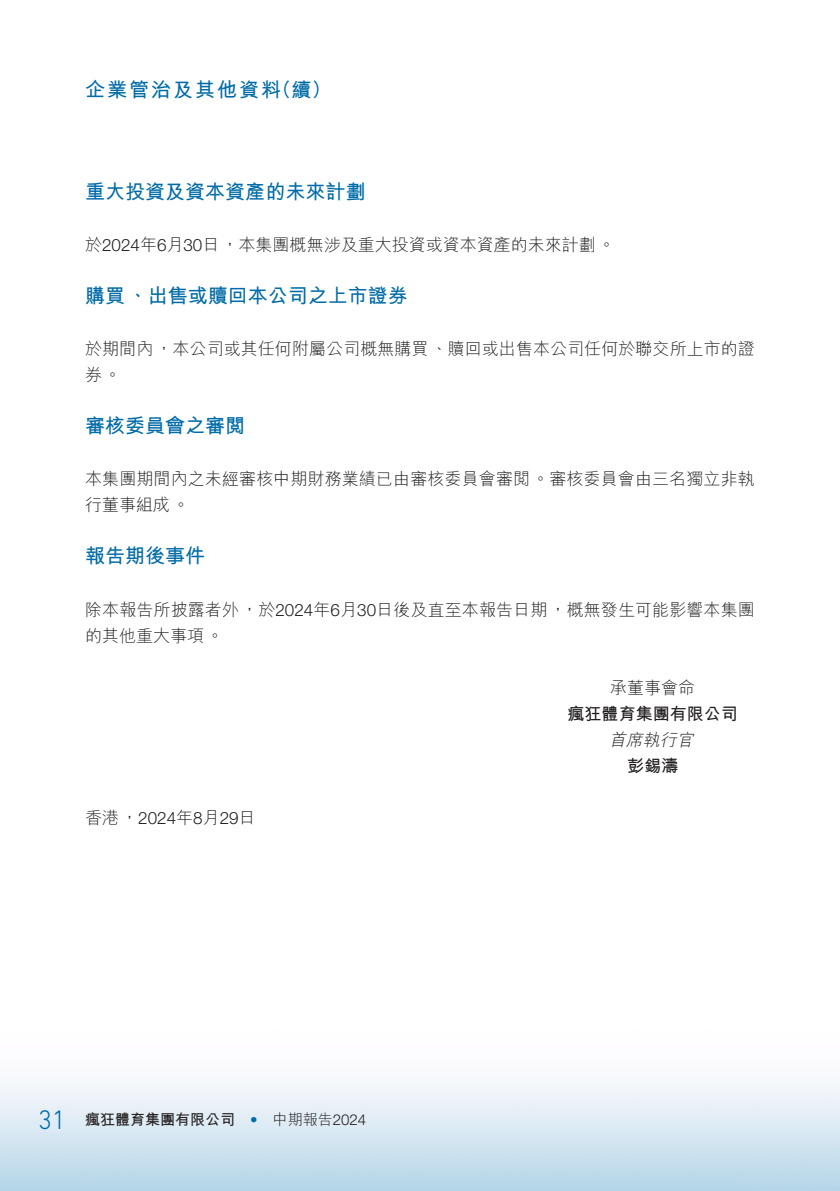
<style>
.page{position:relative;width:840px;height:1191px;background:#fff}
.page>*{position:absolute;margin:0;border:0;box-sizing:border-box;transform-origin:0 0}
.t1{font:300 27.2px "DIN Next LT Pro";color:#006ba7;scale:.95 1}
.t2{font:700 20px "M Hei HK";color:#006ba7}
.t3{font:700 20px "M Hei HK";letter-spacing:.1em;color:#006ba7}
.t4{font:300 17px/26px "M Hei HK";letter-spacing:.005em;color:#231f20}
.t5{font:700 17px "M Hei HK";color:#231f20}
.t6{font:300 17px "Helvetica Neue LT Pro";color:#231f20}
.t7{font:italic 300 17px "M Hei HK";color:#231f20}
.t8{font:700 15px "M Hei HK";color:#231f20}
.t9{font:300 15px "M Hei HK";color:#231f20}
.t10{font:300 15px "Helvetica Neue LT Pro";color:#006ba7}
.s1{font-family:"Helvetica Neue LT Pro"}
.s2{font-family:"M Hei HK"}
</style>
<div class="page">
<p class="t3" style="left:85px;top:75px;width:197px">企業管治及其他資料</p>
<p class="t2" style="left:271px;top:75px;width:61px">（續(</p>
<p class="t2" style="left:85px;top:177px;width:281px">重大投資及資本資產的未來計劃</p>
<p class="t4" style="left:85px;top:232px;width:531px">於<span class="s1">2024</span>年月<span class="s1">6 30</span>日，本集團概無涉及重大投資或資本資產的未來計劃。</p>
<p class="t2" style="left:85px;top:281px;width:324px">購買、出售或贖回本公司之上市證券</p>
<p class="t4" style="left:85px;top:336px;width:671px">於期間內，本公司或其任何附屬公司概無購買、贖回或出售本公司任何於聯交所上市的證券。</p>
<p class="t2" style="left:85px;top:411px;width:161px">審核委員會之審閱</p>
<p class="t4" style="left:85px;top:466px;width:670px">本集團期間內之未經審核中期財務業績已由審核委員會審閱。審核委員會由三名獨立非執行董事組成。</p>
<p class="t2" style="left:85px;top:541px;width:121px">報告期後事件</p>
<p class="t4" style="left:85px;top:596px;width:671px">除本報告所披露者外，於<span class="s1">2024</span>年月<span class="s1">6 30</span>日後及直至本報告日期，概無發生可能影響本集團的其他重大事項。</p>
<p class="t4" style="left:609px;top:674px;width:86px">承董事會命</p>
<p class="t5" style="left:567px;top:701px;width:171px">瘋狂體育集團有限公司</p>
<p class="t7" style="left:608px;top:727px;width:91px">首席執行官</p>
<p class="t5" style="left:626px;top:753px;width:52px">彭錫濤</p>
<p class="t6" style="left:85px;top:807px;width:172px"><span class="s2">香港，</span>2024<span class="s2">年月</span>8 29<span class="s2">日</span></p>
<h1 class="t1" style="left:38px;top:1104px;width:31px">31</h1>
<p class="t8" style="left:85px;top:1108px;width:151px">瘋狂體育集團有限公司</p>
<p class="t10" style="left:250px;top:1110px;width:9px">•</p>
<p class="t9" style="left:273px;top:1108px;width:95px">中期報告<span class="s1">2024</span></p>
</div>
